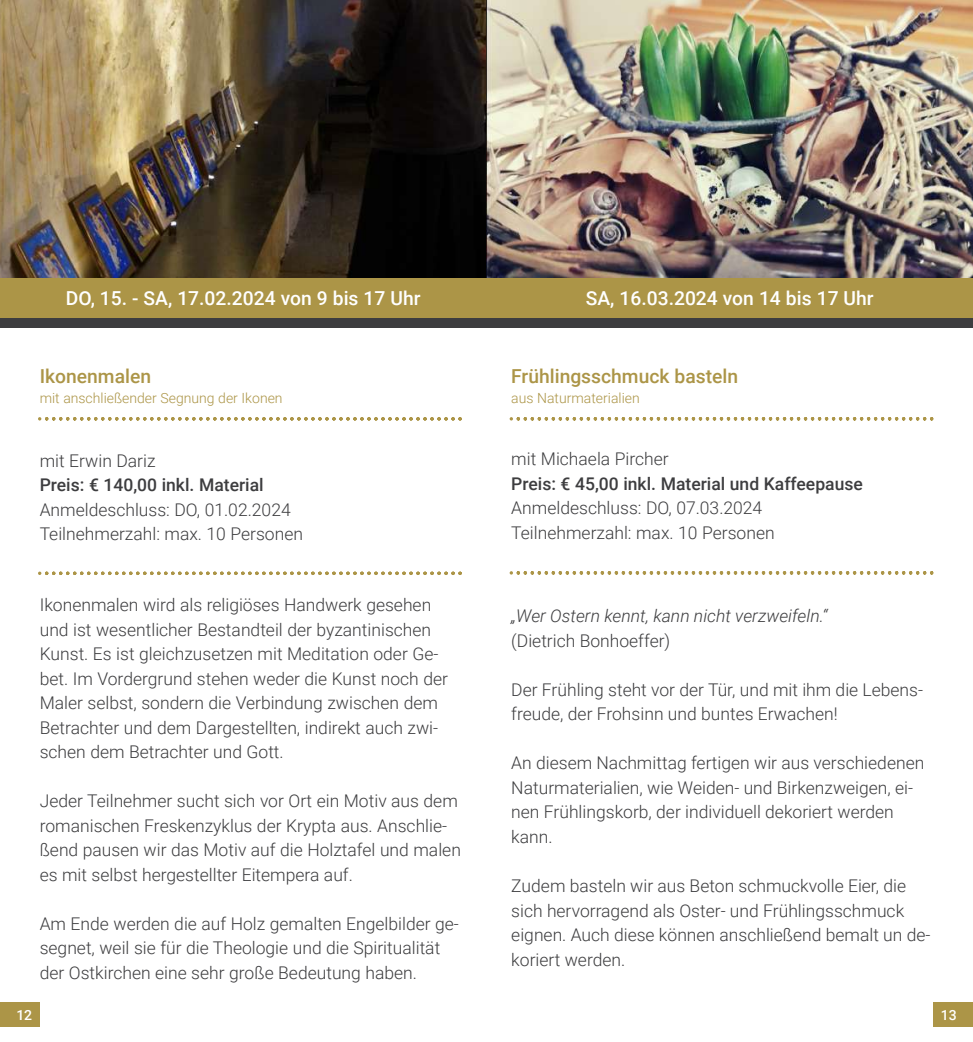
<style>
.page{position:relative;width:973px;height:1042px;background:#fff}
.page>*{position:absolute;margin:0;border:0;box-sizing:border-box;transform-origin:0 0}
.t1{font:500 19.25px "Roboto";color:#fff}
.t2{font:500 19.25px "Roboto";color:#ac9547}
.t3{font:300 17.5px/24.5px "Roboto";color:#3d3d3f}
.t4{font:500 17.5px "Roboto";color:#3d3d3f}
.t5{font:italic 300 17.5px "Roboto";color:#3d3d3f}
.t6{font:300 14px "Roboto";color:#ac9547}
.t7{font:500 14px "Roboto";color:#fff}
</style>
<div class="page">
<div style="left:0;top:278px;width:486px;height:39px;background:#ac9547"></div>
<div style="left:486px;top:278px;width:486px;height:39px;background:#ac9547"></div>
<div style="left:0;top:317px;width:486px;height:10px;background:#3d3d3f"></div>
<div style="left:486px;top:317px;width:486px;height:10px;background:#3d3d3f"></div>
<svg style="left:40px;top:571px;width:421px;height:4px"></svg>
<svg style="left:511px;top:571px;width:422px;height:4px"></svg>
<svg style="left:40px;top:417px;width:421px;height:3px"></svg>
<svg style="left:511px;top:417px;width:422px;height:3px"></svg>
<img style="left:0;top:0;width:972px;height:278px">
<div style="left:0;top:1002px;width:40px;height:25px;background:#ac9547"></div>
<div style="left:933px;top:1002px;width:39px;height:25px;background:#ac9547"></div>
<p class="t1" style="left:66px;top:290px;width:356px">DO, 15. - SA, 17.02.2024 von 9 bis 17 Uhr</p>
<p class="t2" style="left:40px;top:369px;width:113px">Ikonenmalen</p>
<p class="t6" style="left:40px;top:392px;width:244px">mit anschließender Segnung der Ikonen</p>
<p class="t3" style="left:40px;top:450px;width:117px">mit Erwin Dariz</p>
<p class="t4" style="left:40px;top:478px;width:225px">Preis: € 140,00 inkl. Material</p>
<p class="t3" style="left:40px;top:499px;width:265px">Anmeldeschluss: DO, 01.02.2024<br>Teilnehmerzahl: max. 10 Personen</p>
<p class="t3" style="left:40px;top:594px;width:409px">Ikonenmalen wird als religiöses Handwerk gesehen und ist wesentlicher Bestandteil der byzantinischen Kunst. Es ist gleichzusetzen mit Meditation oder Ge‐ bet. Im Vordergrund stehen weder die Kunst noch der Maler selbst, sondern die Verbindung zwischen dem Betrachter und dem Dargestellten, indirekt auch zwi‐ schen dem Betrachter und Gott.</p>
<p class="t3" style="left:40px;top:790px;width:422px">Jeder Teilnehmer sucht sich vor Ort ein Motiv aus dem romanischen Freskenzyklus der Krypta aus. Anschlie‐ ßend pausen wir das Motiv auf die Holztafel und malen es mit selbst hergestellter Eitempera auf.</p>
<p class="t3" style="left:40px;top:913px;width:420px">Am Ende werden die auf Holz gemalten Engelbilder ge‐ segnet, weil sie für die Theologie und die Spiritualität der Ostkirchen eine sehr große Bedeutung haben.</p>
<p class="t1" style="left:585px;top:290px;width:289px">SA, 16.03.2024 von 14 bis 17 Uhr</p>
<p class="t2" style="left:511px;top:369px;width:228px">Frühlingsschmuck basteln</p>
<p class="t6" style="left:511px;top:392px;width:130px">aus Naturmaterialien</p>
<p class="t3" style="left:511px;top:449px;width:159px">mit Michaela Pircher</p>
<p class="t4" style="left:511px;top:477px;width:353px">Preis: € 45,00 inkl. Material und Kaffeepause</p>
<p class="t3" style="left:511px;top:498px;width:265px">Anmeldeschluss: DO, 07.03.2024<br>Teilnehmerzahl: max. 10 Personen</p>
<p class="t5" style="left:511px;top:609px;width:318px">„Wer Ostern kennt, kann nicht verzweifeln.“</p>
<p class="t3" style="left:511px;top:630px;width:160px">(Dietrich Bonhoeffer)</p>
<p class="t3" style="left:511px;top:679px;width:413px">Der Frühling steht vor der Tür, und mit ihm die Lebens‐ freude, der Frohsinn und buntes Erwachen!</p>
<p class="t3" style="left:511px;top:753px;width:414px">An diesem Nachmittag fertigen wir aus verschiedenen Naturmaterialien, wie Weiden- und Birkenzweigen, ei‐ nen Frühlingskorb, der individuell dekoriert werden kann.</p>
<p class="t3" style="left:511px;top:875px;width:420px">Zudem basteln wir aus Beton schmuckvolle Eier, die sich hervorragend als Oster- und Frühlingsschmuck eignen. Auch diese können anschließend bemalt un de‐ koriert werden.</p>
<p class="t7" style="left:16px;top:1009px;width:17px">12</p>
<p class="t7" style="left:940px;top:1009px;width:17px">13</p>
</div>
